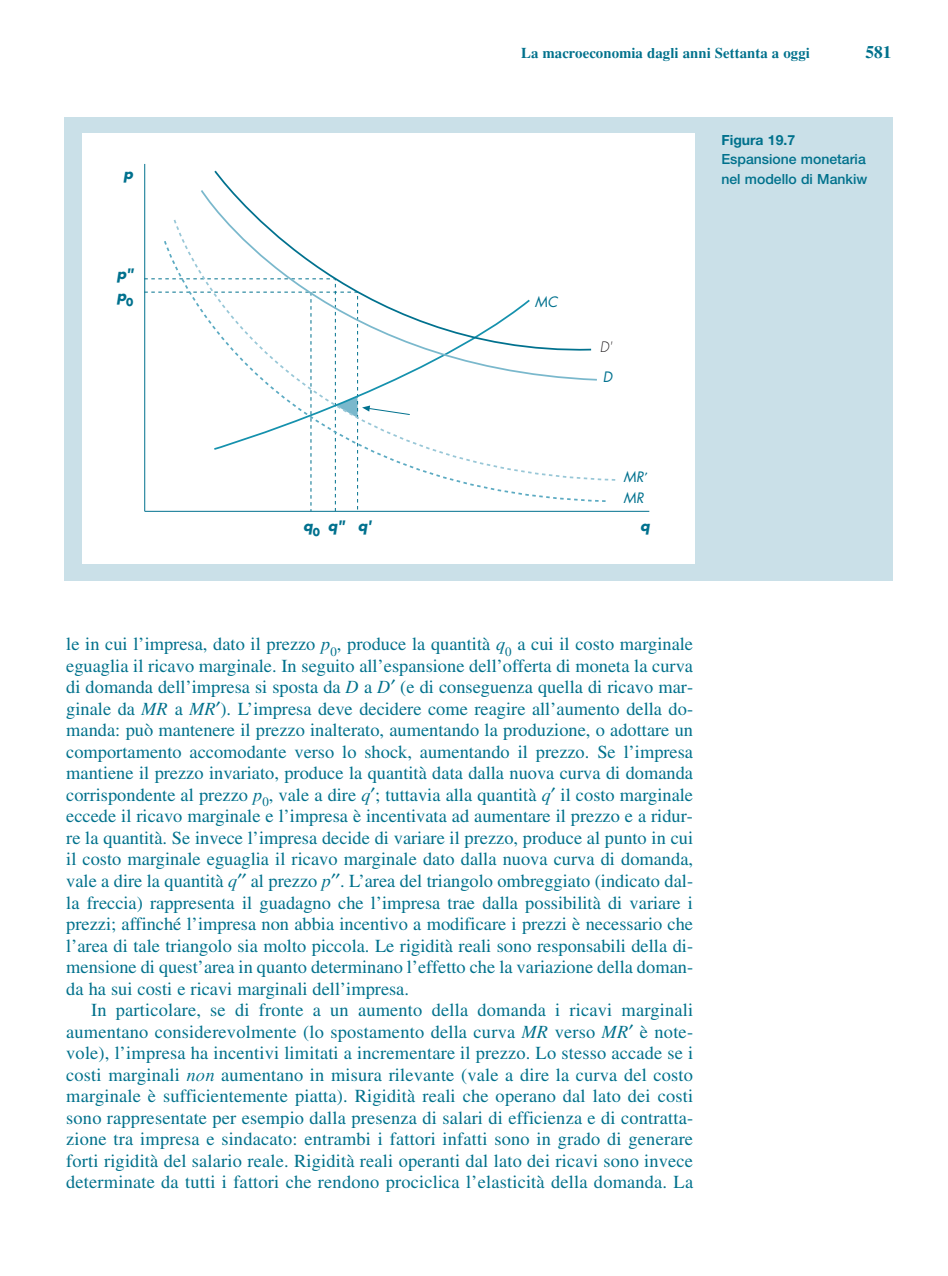
<style>
.page{position:relative;width:948px;height:1276px;background:#fff}
.page>*{position:absolute;margin:0;border:0;box-sizing:border-box;transform-origin:0 0}
.t1{font:18.38px/21.5px "Times";letter-spacing:.005em;color:#00718c;text-align:justify}
.t2{font:700 17.5px "Times";color:#00718c}
.t3{font:700 14.88px "Times";color:#00718c}
.t4{font:500 14px/19.2px "Helvetica Neue";color:#00718c}
.t5{font:italic 700 14px/21.5px "Futura";color:#00718e}
.t6{font:700 14px "Helvetica Neue";color:#00718c}
.t7{font:italic 14px "Futura";color:#00718e}
.t8{font:italic 300 14px "Futura";color:#231f20}
.s1{font-family:"Times"}
.s2{font-style:italic}
</style>
<div class="page">
<div style="left:64px;top:117px;width:829px;height:464px;background:#cae0e8"></div>
<div style="left:82px;top:133px;width:612px;height:430px;background:#fff"></div>
<hr style="left:145px;top:511px;width:504px;height:1px;background:#00718e">
<hr style="left:144px;top:164px;width:1px;height:347px;background:#00718e">
<svg style="left:164px;top:239px;width:445px;height:263px"></svg>
<svg style="left:144px;top:278px;width:267px;height:234px"></svg>
<p class="t5" style="left:124px;top:164px;width:11px">p</p>
<p class="t5" style="left:117px;top:265px;width:18px">p" p<sub>0</sub></p>
<p class="t3" style="left:521px;top:47px;width:290px">La macroeconomia dagli anni Settanta a oggi</p>
<p class="t2" style="left:865px;top:45px;width:28px">581</p>
<p class="t7" style="left:535px;top:296px;width:24px">MC</p>
<p class="t8" style="left:599px;top:341px;width:14px">D'</p>
<p class="t7" style="left:602px;top:371px;width:11px">D</p>
<p class="t7" style="left:623px;top:470px;width:25px">MR<span class="s1">'</span></p>
<p class="t7" style="left:623px;top:492px;width:22px">MR</p>
<p class="t5" style="left:303px;top:516px;width:69px">q<sub>0</sub> q" q'</p>
<p class="t5" style="left:640px;top:516px;width:11px">q</p>
<p class="t6" style="left:721px;top:135px;width:75px">Figura 19.7</p>
<p class="t4" style="left:721px;top:151px;width:147px">Espansione monetaria nel modello di Mankiw</p>
<p class="t1" style="left:66px;top:635px;width:628px">le in cui l’impresa, dato il prezzo <span class="s2">p</span><sub>0</sub>, produce la quantità <span class="s2">q</span><sub>0</sub> a cui il costo marginale eguaglia il ricavo marginale. In seguito all’espansione dell’offerta di moneta la curva di domanda dell’impresa si sposta da <span class="s2">D</span> a <span class="s2">D</span> (e di conseguenza quella di ricavo mar&shy;ginale da <span class="s2">MR</span> a <span class="s2">MR</span> ). L’impresa deve decidere come reagire all’aumento della do - manda: può mantenere il prezzo inalterato, aumentando la produzione, o adottare un comportamento accomodante verso lo shock, aumentando il prezzo. Se l’impresa mantiene il prezzo invariato, produce la quantità data dalla nuova curva di domanda corrispondente al prezzo <span class="s2">p</span><sub>0</sub>, vale a dire <span class="s2">q</span> ; tuttavia alla quantità <span class="s2">q</span> il costo marginale eccede il ricavo marginale e l’impresa è incentivata ad aumentare il prezzo e a ridur&shy;re la quantità. Se invece l’impresa decide di variare il prezzo, produce al punto in cui il costo marginale eguaglia il ricavo marginale dato dalla nuova curva di domanda, vale a dire la quantità <span class="s2">q</span> al prezzo <span class="s2">p</span> . L’area del triangolo ombreggiato (indicato dal - la freccia) rappresenta il guadagno che l’impresa trae dalla possibilità di variare i prez zi; affinché l’impresa non abbia incentivo a modificare i prezzi è necessario che l’area di tale triangolo sia molto piccola. Le rigidità reali sono responsabili della di - mensione di quest’area in quanto determinano l’effetto che la variazione della doman&shy;da ha sui costi e ricavi marginali dell’impresa.</p>
<p class="t1" style="left:66px;top:1001px;width:628px;text-indent:25px">In particolare, se di fronte a un aumento della domanda i ricavi marginali aumentano considerevolmente (lo spostamento della curva <span class="s2">MR</span> verso <span class="s2">MR</span> è note&shy;vole), l’impresa ha incentivi limitati a incrementare il prezzo. Lo stesso accade se i costi marginali <span class="s2">non</span> aumentano in misura rilevante (vale a dire la curva del costo marginale è sufficientemente piatta). Rigidità reali che operano dal lato dei costi sono rappresentate per esempio dalla presenza di salari di efficienza e di contratta&shy;zione tra impresa e sindacato: entrambi i fattori infatti sono in grado di generare forti rigidità del salario reale. Rigidità reali operanti dal lato dei ricavi sono invece determinate da tutti i fattori che rendono prociclica l’elasticità della domanda. La</p>
</div>
